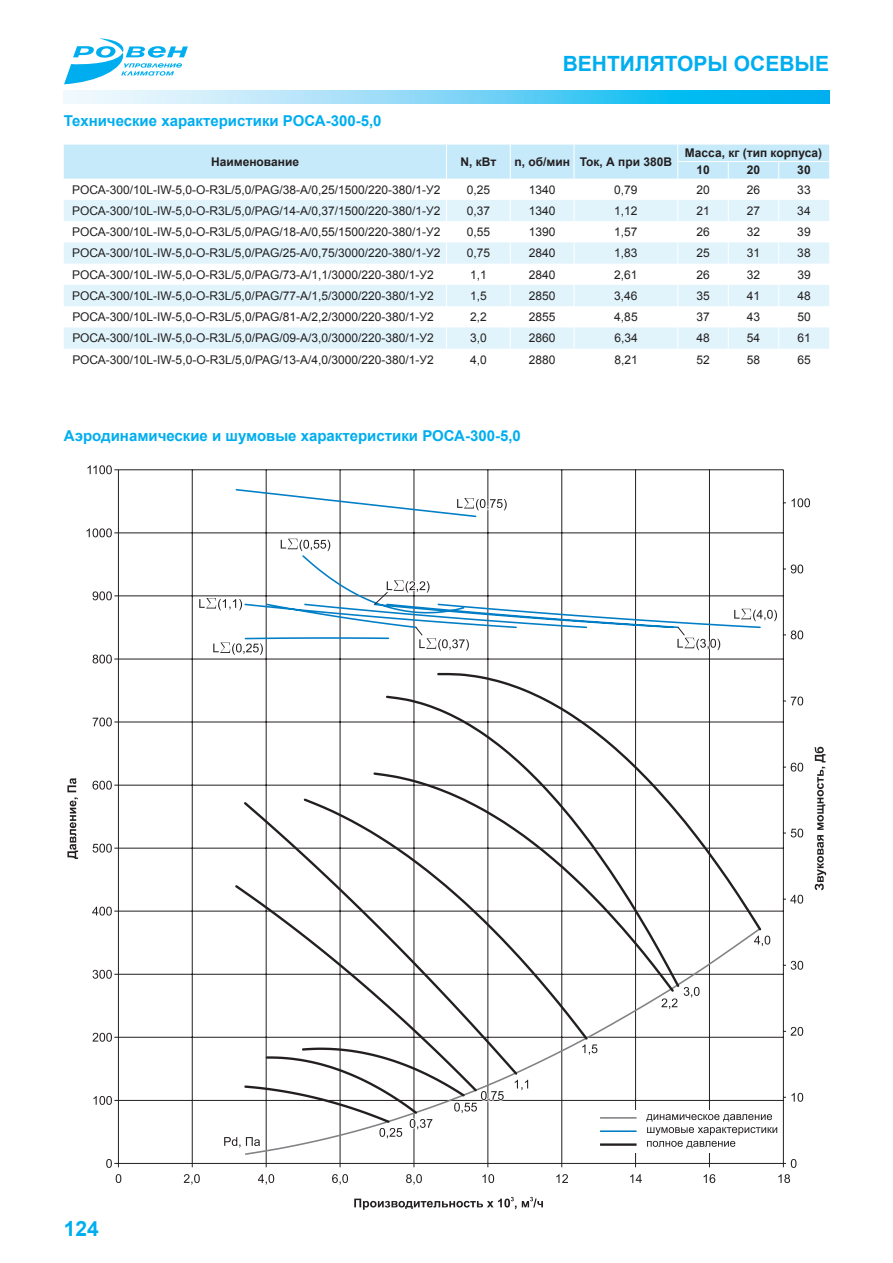
<style>
.page{position:relative;width:893px;height:1263px;background:#fff}
.page>*{position:absolute;margin:0;border:0;box-sizing:border-box;transform-origin:0 0}
.t1{font:700 21px "Arial";color:#00aeef}
.t2{font:700 15px "Arial";color:#00aeef}
.t3{font:12px "Arial";color:#231f20}
.t4{font:700 12px/17px "Arial";color:#231f20}
</style>
<div class="page">
<svg style="left:64px;top:90px;width:765px;height:13px"></svg>
<svg style="left:64px;top:38px;width:124px;height:46px"></svg>
<hr style="left:114px;top:469px;width:669px;height:1px;background:#231f20">
<hr style="left:114px;top:533px;width:669px;height:1px;background:#231f20">
<hr style="left:114px;top:596px;width:669px;height:1px;background:#231f20">
<hr style="left:114px;top:659px;width:669px;height:1px;background:#231f20">
<hr style="left:114px;top:722px;width:669px;height:1px;background:#231f20">
<hr style="left:114px;top:785px;width:669px;height:1px;background:#231f20">
<hr style="left:114px;top:848px;width:669px;height:1px;background:#231f20">
<hr style="left:114px;top:911px;width:669px;height:1px;background:#231f20">
<hr style="left:114px;top:974px;width:669px;height:1px;background:#231f20">
<hr style="left:114px;top:1037px;width:669px;height:1px;background:#231f20">
<hr style="left:114px;top:1100px;width:669px;height:1px;background:#231f20">
<hr style="left:783px;top:470px;width:1px;height:697px;background:#231f20">
<hr style="left:709px;top:470px;width:1px;height:697px;background:#231f20">
<hr style="left:635px;top:470px;width:1px;height:697px;background:#231f20">
<hr style="left:561px;top:470px;width:1px;height:697px;background:#231f20">
<hr style="left:488px;top:470px;width:1px;height:697px;background:#231f20">
<hr style="left:414px;top:470px;width:1px;height:697px;background:#231f20">
<hr style="left:340px;top:470px;width:1px;height:697px;background:#231f20">
<hr style="left:266px;top:470px;width:1px;height:697px;background:#231f20">
<hr style="left:192px;top:470px;width:1px;height:697px;background:#231f20">
<svg style="left:235px;top:488px;width:527px;height:152px"></svg>
<svg style="left:245px;top:1125px;width:465px;height:31px"></svg>
<svg style="left:233px;top:672px;width:530px;height:453px"></svg>
<hr style="left:118px;top:470px;width:1px;height:697px;background:#231f20">
<hr style="left:114px;top:1163px;width:669px;height:1px;background:#231f20">
<svg style="left:354px;top:1197px;width:189px;height:13px"></svg>
<svg style="left:184px;top:1174px;width:16px;height:10px"></svg>
<svg style="left:332px;top:1174px;width:16px;height:10px"></svg>
<svg style="left:482px;top:1174px;width:12px;height:9px"></svg>
<svg style="left:67px;top:778px;width:11px;height:81px"></svg>
<svg style="left:93px;top:1033px;width:19px;height:9px"></svg>
<svg style="left:93px;top:970px;width:19px;height:9px"></svg>
<svg style="left:87px;top:528px;width:25px;height:9px"></svg>
<svg style="left:93px;top:1096px;width:19px;height:9px"></svg>
<svg style="left:106px;top:1159px;width:6px;height:9px"></svg>
<svg style="left:406px;top:1174px;width:16px;height:11px"></svg>
<svg style="left:87px;top:465px;width:25px;height:9px"></svg>
<svg style="left:92px;top:907px;width:20px;height:8px"></svg>
<svg style="left:93px;top:844px;width:19px;height:9px"></svg>
<svg style="left:93px;top:781px;width:19px;height:9px"></svg>
<svg style="left:93px;top:717px;width:19px;height:9px"></svg>
<svg style="left:93px;top:654px;width:19px;height:9px"></svg>
<svg style="left:93px;top:591px;width:19px;height:9px"></svg>
<svg style="left:783px;top:1159px;width:13px;height:9px"></svg>
<svg style="left:783px;top:1027px;width:20px;height:9px"></svg>
<svg style="left:783px;top:961px;width:20px;height:9px"></svg>
<svg style="left:783px;top:895px;width:20px;height:9px"></svg>
<svg style="left:783px;top:828px;width:20px;height:9px"></svg>
<svg style="left:783px;top:763px;width:20px;height:8px"></svg>
<svg style="left:783px;top:696px;width:20px;height:9px"></svg>
<svg style="left:783px;top:630px;width:20px;height:9px"></svg>
<svg style="left:815px;top:747px;width:11px;height:143px"></svg>
<svg style="left:116px;top:1174px;width:5px;height:9px"></svg>
<svg style="left:258px;top:1174px;width:16px;height:10px"></svg>
<svg style="left:556px;top:1174px;width:12px;height:9px"></svg>
<svg style="left:630px;top:1174px;width:12px;height:9px"></svg>
<svg style="left:704px;top:1174px;width:11px;height:9px"></svg>
<svg style="left:778px;top:1174px;width:12px;height:9px"></svg>
<svg style="left:783px;top:564px;width:20px;height:9px"></svg>
<svg style="left:783px;top:498px;width:27px;height:9px"></svg>
<svg style="left:456px;top:496px;width:53px;height:17px"></svg>
<svg style="left:279px;top:537px;width:53px;height:16px"></svg>
<svg style="left:733px;top:607px;width:44px;height:16px"></svg>
<svg style="left:676px;top:617px;width:46px;height:34px"></svg>
<svg style="left:374px;top:579px;width:57px;height:26px"></svg>
<svg style="left:213px;top:642px;width:50px;height:13px"></svg>
<svg style="left:198px;top:596px;width:46px;height:17px"></svg>
<svg style="left:415px;top:618px;width:56px;height:33px"></svg>
<svg style="left:452px;top:1089px;width:54px;height:26px"></svg>
<svg style="left:513px;top:1078px;width:17px;height:14px"></svg>
<svg style="left:581px;top:1042px;width:18px;height:15px"></svg>
<svg style="left:660px;top:965px;width:41px;height:46px"></svg>
<svg style="left:752px;top:932px;width:19px;height:16px"></svg>
<svg style="left:378px;top:1097px;width:56px;height:43px"></svg>
<svg style="left:224px;top:1135px;width:39px;height:14px"></svg>
<div style="left:596px;top:1110px;width:185px;height:42px;background:#fff"></div>
<hr style="left:600px;top:1117px;width:37px;height:2px;background:#808285">
<hr style="left:600px;top:1130px;width:37px;height:2px;background:#007ec5">
<hr style="left:600px;top:1143px;width:37px;height:3px;background:#231f20">
<svg style="left:645px;top:1093px;width:158px;height:58px"></svg>
<svg style="left:64px;top:145px;width:765px;height:204px"></svg>
<p class="t2" style="left:64px;top:110px;width:231px">Технические характеристики РОС</p>
<p class="t2" style="left:315px;top:110px;width:68px">А-300-5,0</p>
<h1 class="t1" style="left:563px;top:49px;width:268px">вентиляторы осевые</h1>
<p class="t4" style="left:211px;top:154px;width:90px">Наименование</p>
<p class="t4" style="left:460px;top:154px;width:37px">N, кВт</p>
<p class="t4" style="left:514px;top:154px;width:159px">n, об/мин Ток, А при 380В</p>
<p class="t4" style="left:696px;top:145px;width:127px;text-indent:-12px">Масса, кг (тип корпуса)<br>10</p>
<p class="t4" style="left:747px;top:162px;width:15px">20</p>
<p class="t4" style="left:797px;top:162px;width:15px">30</p>
<p class="t3" style="left:72px;top:181px;width:370px">РОСА-300/10L-IW-5,0-O-R3L/5,0/PAG/38-А/0,25/1500/220-380/1-У2</p>
<p class="t3" style="left:467px;top:181px;width:25px">0,25</p>
<p class="t3" style="left:529px;top:181px;width:28px">1340</p>
<p class="t3" style="left:614px;top:181px;width:25px">0,79</p>
<p class="t3" style="left:696px;top:181px;width:15px">20</p>
<p class="t3" style="left:747px;top:181px;width:15px">26</p>
<p class="t3" style="left:797px;top:181px;width:15px">33</p>
<p class="t3" style="left:72px;top:203px;width:370px">РОСА-300/10L-IW-5,0-O-R3L/5,0/PAG/14-А/0,37/1500/220-380/1-У2</p>
<p class="t3" style="left:467px;top:203px;width:25px">0,37</p>
<p class="t3" style="left:529px;top:203px;width:28px">1340</p>
<p class="t3" style="left:614px;top:203px;width:25px">1,12</p>
<p class="t3" style="left:696px;top:203px;width:15px">21</p>
<p class="t3" style="left:747px;top:203px;width:15px">27</p>
<p class="t3" style="left:797px;top:203px;width:15px">34</p>
<p class="t3" style="left:72px;top:224px;width:370px">РОСА-300/10L-IW-5,0-O-R3L/5,0/PAG/18-А/0,55/1500/220-380/1-У2</p>
<p class="t3" style="left:467px;top:224px;width:25px">0,55</p>
<p class="t3" style="left:529px;top:224px;width:28px">1390</p>
<p class="t3" style="left:614px;top:224px;width:25px">1,57</p>
<p class="t3" style="left:696px;top:224px;width:15px">26</p>
<p class="t3" style="left:747px;top:224px;width:15px">32</p>
<p class="t3" style="left:797px;top:224px;width:15px">39</p>
<p class="t3" style="left:72px;top:245px;width:370px">РОСА-300/10L-IW-5,0-O-R3L/5,0/PAG/25-А/0,75/3000/220-380/1-У2</p>
<p class="t3" style="left:467px;top:245px;width:25px">0,75</p>
<p class="t3" style="left:529px;top:245px;width:28px">2840</p>
<p class="t3" style="left:614px;top:245px;width:25px">1,83</p>
<p class="t3" style="left:696px;top:245px;width:15px">25</p>
<p class="t3" style="left:747px;top:245px;width:15px">31</p>
<p class="t3" style="left:797px;top:245px;width:15px">38</p>
<p class="t3" style="left:72px;top:267px;width:363px">РОСА-300/10L-IW-5,0-O-R3L/5,0/PAG/73-А/1,1/3000/220-380/1-У2</p>
<p class="t3" style="left:470px;top:267px;width:18px">1,1</p>
<p class="t3" style="left:529px;top:267px;width:28px">2840</p>
<p class="t3" style="left:614px;top:267px;width:25px">2,61</p>
<p class="t3" style="left:696px;top:267px;width:15px">26</p>
<p class="t3" style="left:747px;top:267px;width:15px">32</p>
<p class="t3" style="left:797px;top:267px;width:15px">39</p>
<p class="t3" style="left:72px;top:288px;width:363px">РОСА-300/10L-IW-5,0-O-R3L/5,0/PAG/77-А/1,5/3000/220-380/1-У2</p>
<p class="t3" style="left:470px;top:288px;width:18px">1,5</p>
<p class="t3" style="left:529px;top:288px;width:28px">2850</p>
<p class="t3" style="left:614px;top:288px;width:25px">3,46</p>
<p class="t3" style="left:696px;top:288px;width:15px">35</p>
<p class="t3" style="left:747px;top:288px;width:15px">41</p>
<p class="t3" style="left:797px;top:288px;width:15px">48</p>
<p class="t3" style="left:72px;top:309px;width:363px">РОСА-300/10L-IW-5,0-O-R3L/5,0/PAG/81-А/2,2/3000/220-380/1-У2</p>
<p class="t3" style="left:470px;top:309px;width:18px">2,2</p>
<p class="t3" style="left:529px;top:309px;width:28px">2855</p>
<p class="t3" style="left:614px;top:309px;width:25px">4,85</p>
<p class="t3" style="left:696px;top:309px;width:15px">37</p>
<p class="t3" style="left:747px;top:309px;width:15px">43</p>
<p class="t3" style="left:797px;top:309px;width:15px">50</p>
<p class="t3" style="left:72px;top:330px;width:363px">РОСА-300/10L-IW-5,0-O-R3L/5,0/PAG/09-А/3,0/3000/220-380/1-У2</p>
<p class="t3" style="left:470px;top:330px;width:18px">3,0</p>
<p class="t3" style="left:529px;top:330px;width:28px">2860</p>
<p class="t3" style="left:614px;top:330px;width:25px">6,34</p>
<p class="t3" style="left:696px;top:330px;width:15px">48</p>
<p class="t3" style="left:747px;top:330px;width:15px">54</p>
<p class="t3" style="left:797px;top:330px;width:15px">61</p>
<p class="t3" style="left:72px;top:352px;width:363px">РОСА-300/10L-IW-5,0-O-R3L/5,0/PAG/13-А/4,0/3000/220-380/1-У2</p>
<p class="t3" style="left:470px;top:352px;width:18px">4,0</p>
<p class="t3" style="left:529px;top:352px;width:28px">2880</p>
<p class="t3" style="left:614px;top:352px;width:25px">8,21</p>
<p class="t3" style="left:696px;top:352px;width:15px">52</p>
<p class="t3" style="left:747px;top:352px;width:15px">58</p>
<p class="t3" style="left:797px;top:352px;width:15px">65</p>
<p class="t2" style="left:64px;top:426px;width:370px">Аэродинамические и шумовые характеристики РОС</p>
<p class="t2" style="left:454px;top:426px;width:68px">А-300-5,0</p>
<h1 class="t1" style="left:64px;top:1214px;width:37px">124</h1>
</div>
